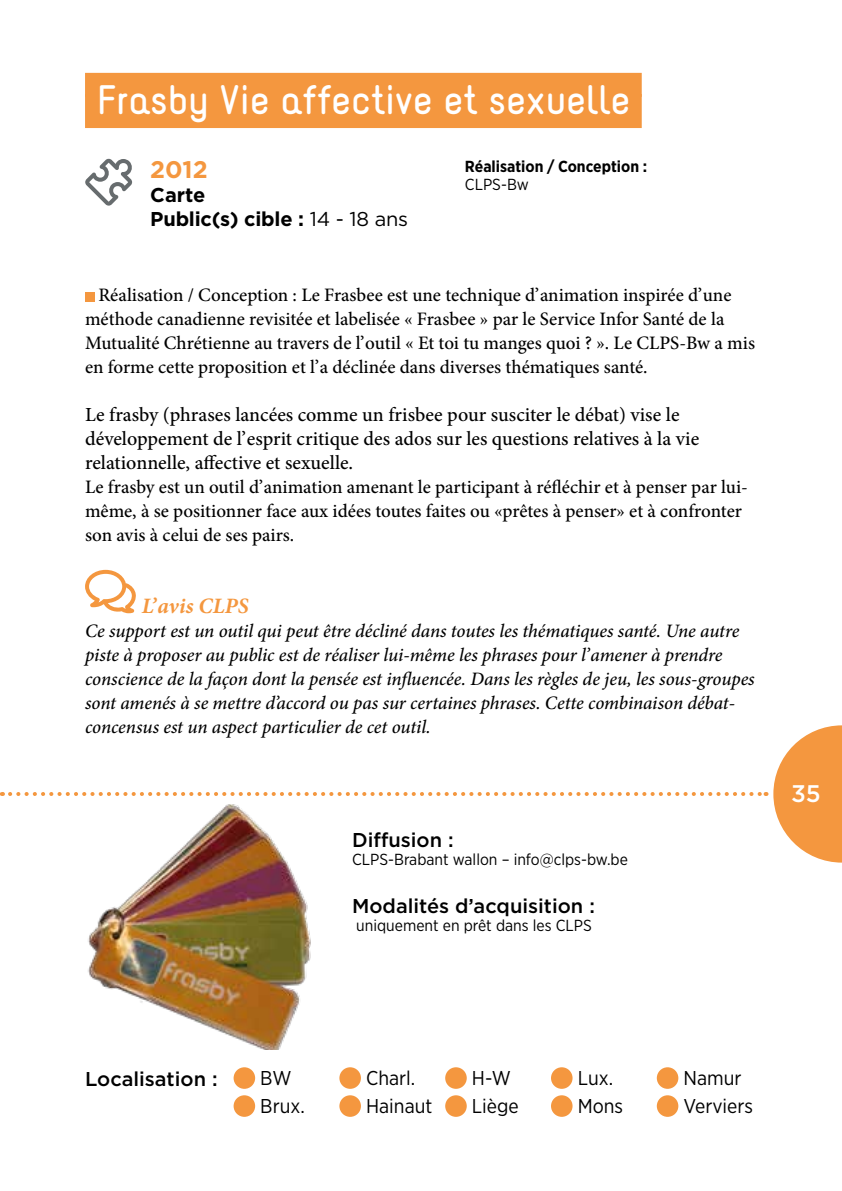
<style>
.page{position:relative;width:842px;height:1191px;background:#fff}
.page>*{position:absolute;margin:0;border:0;box-sizing:border-box;transform-origin:0 0}
.t1{font:700 36px "Naiv";color:#fff}
.t2{font:700 24px "Gotham";color:#f4973f}
.t3{font:500 24px "Gotham";color:#fff}
.t4{font:italic 700 22px "Minion Pro";color:#f4973f}
.t5{font:500 20px/24px "Minion Pro";color:#000}
.t6{font:20px/28px "Gotham Narrow";color:#000}
.t7{font:500 20px "Gotham";color:#000}
.t8{font:700 20px/24px "Gotham";letter-spacing:-.01em;color:#000}
.t9{font:500 19px/24px "Minion Pro";color:#000}
.t10{font:italic 500 19px/24px "Minion Pro";letter-spacing:-.005em;color:#000}
.t11{font:16px "Gotham Narrow";color:#000}
.t12{font:700 16px "Gotham Narrow";color:#000}
.s1{font-weight:400}
</style>
<div class="page">
<svg style="left:0;top:792px;width:3px;height:4px"></svg>
<svg style="left:10px;top:792px;width:756px;height:4px"></svg>
<svg style="left:773px;top:725px;width:69px;height:137px"></svg>
<div style="left:85px;top:73px;width:557px;height:24px;background:#f4973f"></div>
<div style="left:85px;top:94px;width:557px;height:34px;background:#f4973f"></div>
<div style="left:234px;top:1067px;width:21px;height:21px;background:#f4973f;border-radius:50%"></div>
<div style="left:234px;top:1095px;width:21px;height:21px;background:#f4973f;border-radius:50%"></div>
<div style="left:339px;top:1067px;width:22px;height:21px;background:#f4973f;border-radius:50%"></div>
<div style="left:339px;top:1095px;width:22px;height:21px;background:#f4973f;border-radius:50%"></div>
<div style="left:445px;top:1067px;width:22px;height:21px;background:#f4973f;border-radius:50%"></div>
<div style="left:445px;top:1095px;width:22px;height:21px;background:#f4973f;border-radius:50%"></div>
<div style="left:551px;top:1067px;width:21px;height:21px;background:#f4973f;border-radius:50%"></div>
<div style="left:551px;top:1095px;width:21px;height:21px;background:#f4973f;border-radius:50%"></div>
<div style="left:657px;top:1067px;width:21px;height:21px;background:#f4973f;border-radius:50%"></div>
<div style="left:657px;top:1095px;width:21px;height:21px;background:#f4973f;border-radius:50%"></div>
<svg style="left:85px;top:158px;width:48px;height:48px"></svg>
<div style="left:85px;top:292px;width:9px;height:9px;background:#f4973f"></div>
<svg style="left:85px;top:570px;width:51px;height:43px"></svg>
<img style="left:88px;top:804px;width:223px;height:245px">
<h1 class="t1" style="left:96px;top:76px;width:535px">Frasby Vie affective et sexuelle</h1>
<p class="t2" style="left:150px;top:154px;width:59px">2012</p>
<p class="t8" style="left:150px;top:183px;width:259px">Carte<br>Public(s) cible : <span class="s1">14 - 18 ans</span></p>
<p class="t12" style="left:465px;top:156px;width:184px">Réalisation / Conception :</p>
<p class="t11" style="left:465px;top:174px;width:65px">CLPS-Bw</p>
<p class="t9" style="left:85px;top:283px;width:671px;text-indent:13px">Réalisation / Conception : Le Frasbee est une technique d’animation inspirée d’une méthode canadienne revisitée et labelisée « Frasbee » par le Service Infor Santé de la Mutualité Chrétienne au travers de l’outil « Et toi tu manges quoi ? ». Le CLPS-Bw a mis en forme cette proposition et l’a déclinée dans diverses thématiques santé.</p>
<p class="t5" style="left:85px;top:403px;width:616px">Le frasby (phrases lancées comme un frisbee pour susciter le débat) vise le développement de l’esprit critique des ados sur les questions relatives à la vie relationnelle, affective et sexuelle.</p>
<p class="t9" style="left:85px;top:475px;width:664px">Le frasby est un outil d’animation amenant le participant à réfléchir et à penser par lui&shy;même, à se positionner face aux idées toutes faites ou «prêtes à penser» et à confronter son avis à celui de ses pairs.</p>
<p class="t4" style="left:142px;top:590px;width:108px">L’avis CLPS</p>
<p class="t10" style="left:85px;top:619px;width:671px">Ce support est un outil qui peut être décliné dans toutes les thématiques santé. Une autre piste à proposer au public est de réaliser lui-même les phrases pour l’amener à prendre conscience de la façon dont la pensée est influencée. Dans les règles de jeu, les sous-groupes sont amenés à se mettre d’accord ou pas sur certaines phrases. Cette combinaison débat&shy;concensus est un aspect particulier de cet outil.</p>
<p class="t7" style="left:352px;top:827px;width:103px">Diffusion :</p>
<p class="t11" style="left:352px;top:849px;width:277px">CLPS-Brabant wallon – info@clps-bw.be</p>
<p class="t7" style="left:352px;top:893px;width:244px">Modalités d’acquisition :</p>
<p class="t11" style="left:356px;top:915px;width:237px">uniquement en prêt dans les CLPS</p>
<p class="t3" style="left:791px;top:778px;width:31px">35</p>
<p class="t7" style="left:85px;top:1065px;width:134px">Localisation :</p>
<p class="t6" style="left:260px;top:1063px;width:46px">BW<br>Brux.</p>
<p class="t6" style="left:366px;top:1063px;width:68px">Charl.<br>Hainaut</p>
<p class="t6" style="left:472px;top:1063px;width:48px">H-W<br>Liège</p>
<p class="t6" style="left:578px;top:1063px;width:47px">Lux.<br>Mons</p>
<p class="t6" style="left:683px;top:1063px;width:71px">Namur<br>Verviers</p>
</div>
